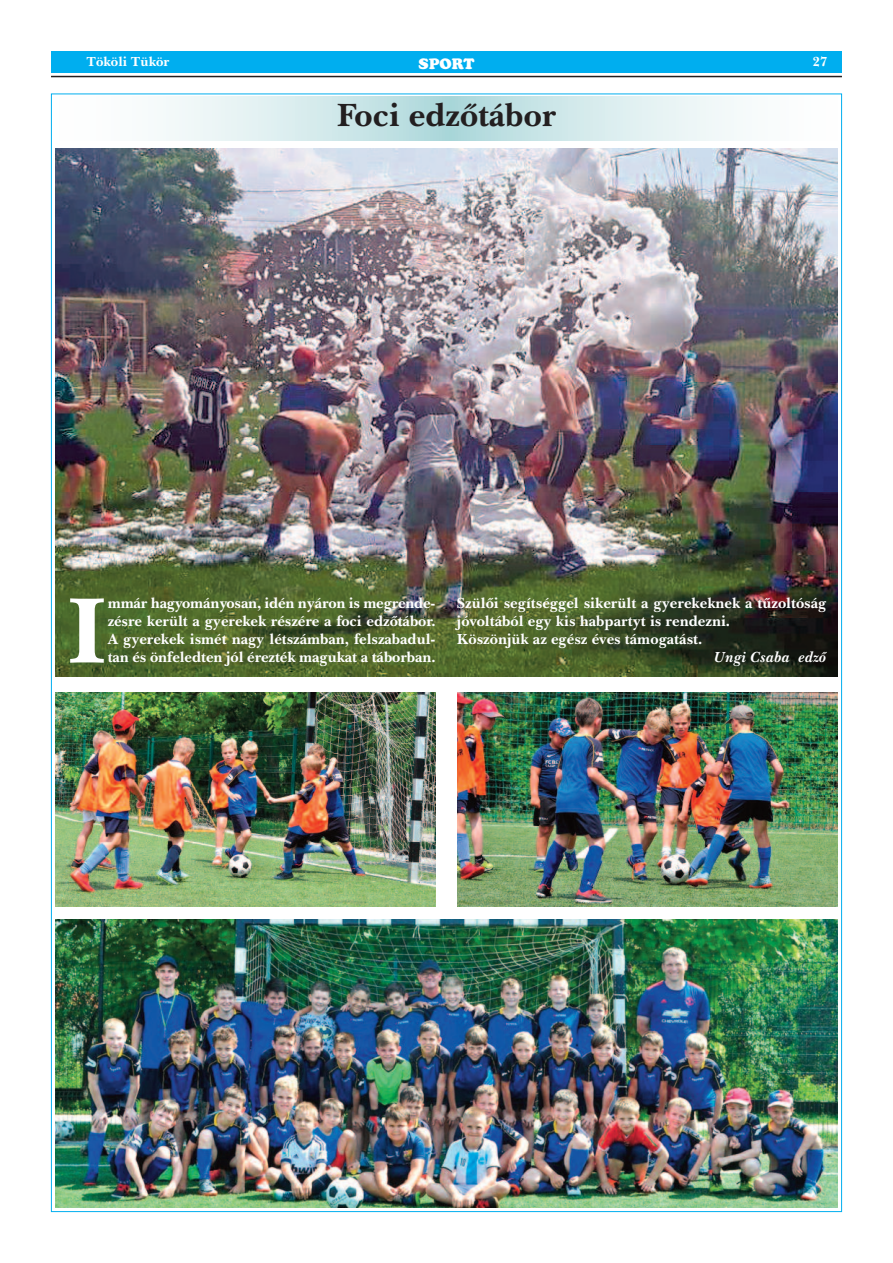
<style>
.page{position:relative;width:893px;height:1263px;background:#fff}
.page>*{position:absolute;margin:0;border:0;box-sizing:border-box;transform-origin:0 0}
.t1{font:700 95.4px "New Baskerville PFL";color:#fff}
.t2{font:700 33px "New Baskerville PFL";color:#231f20}
.t3{font:700 15px/18px "New Baskerville PFL";letter-spacing:-.005em;color:#fff;text-align:justify}
.t4{font:italic 700 15px "New Baskerville PFL";color:#fff}
.t5{font:15px "Cupertino";color:#fff}
.t6{font:700 13.5px "New Baskerville PFL";color:#fff}
</style>
<div class="page">
<div style="left:51px;top:51px;width:791px;height:21px;background:#00aeef"></div>
<hr style="left:51px;top:76px;width:791px;height:1px;background:#231f20">
<svg style="left:163px;top:97px;width:574px;height:43px;background:#d4eaeb"></svg>
<img style="left:55px;top:149px;width:783px;height:527px">
<img style="left:457px;top:692px;width:380px;height:214px">
<img style="left:55px;top:692px;width:381px;height:214px">
<img style="left:55px;top:919px;width:783px;height:289px">
<p class="t6" style="left:87px;top:53px;width:84px">Tököli Tükör</p>
<p class="t5" style="left:419px;top:55px;width:57px">SPORT</p>
<p class="t6" style="left:813px;top:53px;width:16px">27</p>
<h2 class="t2" style="left:337px;top:94px;width:221px">Foci edzőtábor</h2>
<h1 class="t1" style="left:66px;top:571px;width:43px">i</h1>
<p class="t3" style="left:108px;top:594px;width:329px">mmár hagyományosan, idén nyáron is megrende&shy;zésre került a gyerekek részére a foci edzőtábor. a gyerekek ismét nagy létszámban, felszabadul&shy;tan és önfeledten jól érezték magukat a táborban.</p>
<p class="t3" style="left:457px;top:594px;width:371px;text-align:left">szülői segítséggel sikerült a gyerekeknek a tűzoltóság jóvoltából egy kis habpartyt is rendezni.<br>köszönjük az egész éves támogatást.</p>
<p class="t4" style="left:714px;top:648px;width:114px">Ungi Csaba edző</p>
</div>
